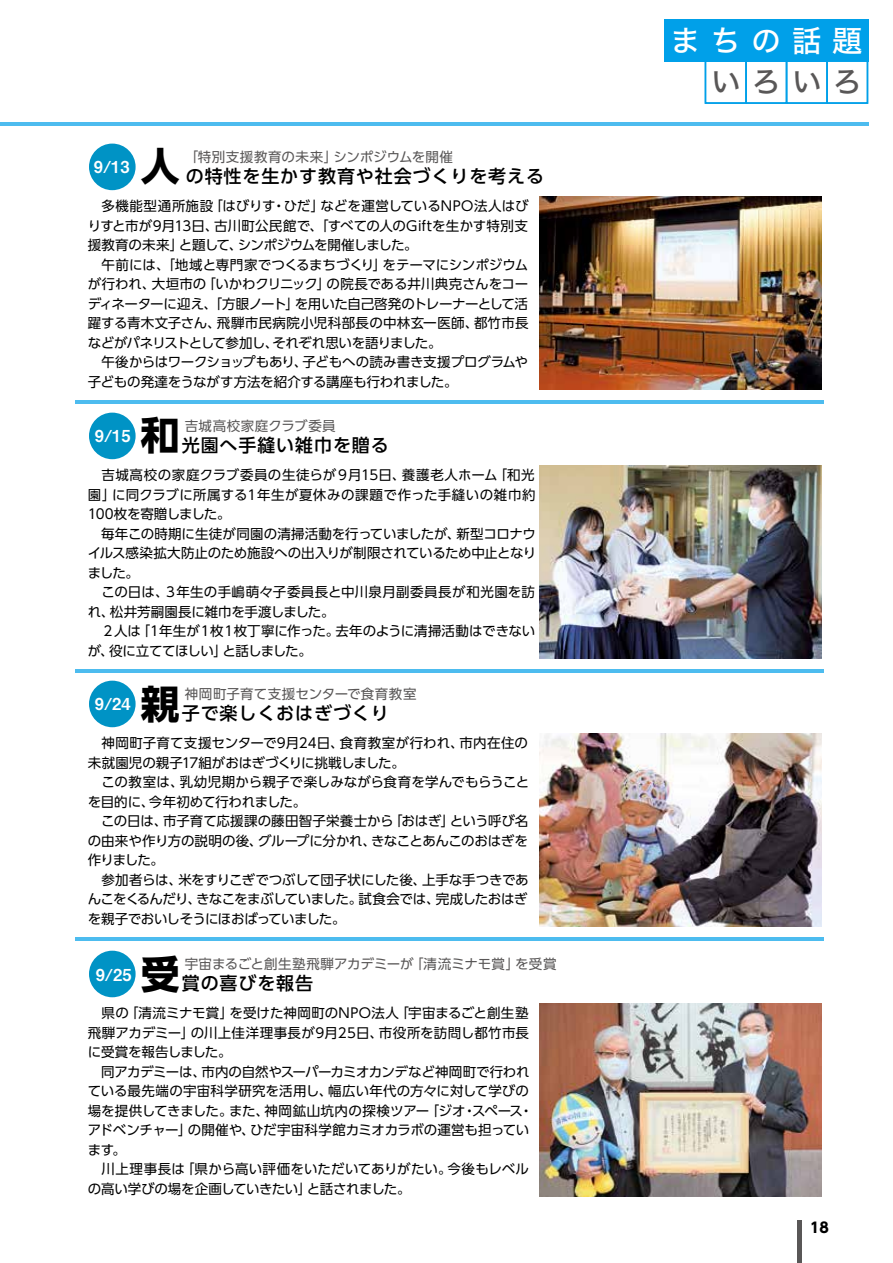
<style>
.page{position:relative;width:893px;height:1263px;background:#fff}
.page>*{position:absolute;margin:0;border:0;box-sizing:border-box;transform-origin:0 0}
.t1{font:700 39px "UD Shin Go Pro";color:#000}
.t2{font:30px "Hira Kaku Std W5";letter-spacing:.35em;color:#fff}
.t3{font:30px "Hira Kaku Std W5";color:#595757}
.t4{font:500 18px "UD Shin Go Pro";letter-spacing:.05em;color:#000}
.t5{font:16.5px "Midashi Go Pro MB31";color:#fff}
.t6{font:700 14.25px "UD Shin Go Pro";color:#000}
.t7{font:13.5px/19.5px "UD Shin Go Pro";letter-spacing:-.01em;color:#000}
.t8{font:13.5px "UD Shin Go Pro";letter-spacing:.015em;color:#595757}
</style>
<div class="page">
<div style="left:826px;top:20px;width:42px;height:42px;background:#00a0e9"></div>
<div style="left:826px;top:60px;width:42px;height:44px;border:2px solid #00a0e9"></div>
<div style="left:786px;top:60px;width:42px;height:44px;border:2px solid #00a0e9"></div>
<div style="left:745px;top:60px;width:42px;height:44px;border:2px solid #00a0e9"></div>
<div style="left:705px;top:60px;width:42px;height:44px;border:2px solid #00a0e9"></div>
<div style="left:786px;top:20px;width:42px;height:42px;background:#00a0e9"></div>
<div style="left:745px;top:20px;width:42px;height:42px;background:#00a0e9"></div>
<div style="left:705px;top:20px;width:42px;height:42px;background:#00a0e9"></div>
<div style="left:664px;top:20px;width:42px;height:42px;background:#00a0e9"></div>
<hr style="left:797px;top:1220px;width:4px;height:43px;background:#595757">
<hr style="left:0;top:123px;width:869px;height:3px;background:#00a0e9">
<hr style="left:76px;top:400px;width:748px;height:3px;background:#00a0e9">
<div style="left:89px;top:144px;width:47px;height:46px;background:#0093c5;border-radius:50%"></div>
<img style="left:539px;top:196px;width:283px;height:193px">
<hr style="left:76px;top:669px;width:748px;height:3px;background:#00a0e9">
<div style="left:89px;top:413px;width:47px;height:46px;background:#0093c5;border-radius:50%"></div>
<img style="left:539px;top:465px;width:283px;height:194px">
<hr style="left:76px;top:937px;width:748px;height:3px;background:#00a0e9">
<div style="left:89px;top:681px;width:47px;height:46px;background:#0093c5;border-radius:50%"></div>
<img style="left:539px;top:733px;width:283px;height:194px">
<div style="left:89px;top:951px;width:47px;height:46px;background:#0093c5;border-radius:50%"></div>
<img style="left:539px;top:1003px;width:283px;height:194px">
<h1 class="t1" style="left:141px;top:135px;width:40px">人</h1>
<p class="t7" style="left:88px;top:196px;width:442px">　多機能型通所施設「はびりす・ひだ」などを運営しているNPO法人はびりすと市が9月13日、古川町公民館で、「すべての人のGiftを生かす特別支援教育の未来」と題して、シンポジウムを開催しました。<br>　午前には、「地域と専門家でつくるまちづくり」をテーマにシンポジウムが行われ、大垣市の「いかわクリニック」の院長である井川典克さんをコーディネーターに迎え、「方眼ノート」を用いた自己啓発のトレーナーとして活躍する青木文子さん、飛騨市民病院小児科部長の中林玄一医師、都竹市長などがパネリストとして参加し、それぞれ思いを語りました。<br>　午後からはワークショップもあり、子どもへの読み書き支援プログラムや子どもの発達をうながす方法を紹介する講座も行われました。</p>
<p class="t8" style="left:185px;top:146px;width:270px">「特別支援教育の未来」シンポジウムを開催</p>
<p class="t5" style="left:94px;top:154px;width:37px">9/13</p>
<h3 class="t4" style="left:186px;top:161px;width:360px">の特性を生かす教育や社会づくりを考える</h3>
<h1 class="t1" style="left:141px;top:404px;width:40px">和</h1>
<p class="t7" style="left:88px;top:465px;width:450px;text-indent:14px">吉城高校の家庭クラブ委員の生徒らが９月15日、養護老人ホーム「和光園」に同クラブに所属する１年生が夏休みの課題で作った手縫いの雑巾約<br>100枚を寄贈しました。<br>　毎年この時期に生徒が同園の清掃活動を行っていましたが、新型コロナウイルス感染拡大防止のため施設への出入りが制限されているため中止となりました。<br>　この日は、３年生の手嶋萌々子委員長と中川泉月副委員長が和光園を訪れ、松井芳嗣園長に雑巾を手渡しました。<br>　２人は「１年生が１枚１枚丁寧に作った。去年のように清掃活動はできないが、役に立ててほしい」と話しました。</p>
<p class="t8" style="left:185px;top:415px;width:153px">吉城高校家庭クラブ委員</p>
<p class="t5" style="left:95px;top:423px;width:37px">9/15</p>
<h3 class="t4" style="left:182px;top:430px;width:209px">光園へ手縫い雑巾を贈る</h3>
<h1 class="t1" style="left:141px;top:672px;width:40px">親</h1>
<p class="t7" style="left:88px;top:733px;width:443px">　神岡町子育て支援センターで9月24日、食育教室が行われ、市内在住の未就園児の親子17組がおはぎづくりに挑戦しました。<br>　この教室は、乳幼児期から親子で楽しみながら食育を学んでもらうことを目的に、今年初めて行われました。<br>　この日は、市子育て応援課の藤田智子栄養士から「おはぎ」という呼び名の由来や作り方の説明の後、グループに分かれ、きなことあんこのおはぎを作りました。<br>　参加者らは、米をすりこぎでつぶして団子状にした後、上手な手つきであんこをくるんだり、きなこをまぶしていました。試食会では、完成したおはぎを親子でおいしそうにほおばっていました。</p>
<p class="t8" style="left:185px;top:683px;width:233px">神岡町子育て支援センターで食育教室</p>
<p class="t5" style="left:95px;top:691px;width:37px">9/24</p>
<h3 class="t4" style="left:182px;top:698px;width:209px">子で楽しくおはぎづくり</h3>
<h1 class="t1" style="left:141px;top:942px;width:40px">受</h1>
<p class="t7" style="left:88px;top:1003px;width:447px">　県の「清流ミナモ賞」を受けた神岡町のNPO法人「宇宙まるごと創生塾飛騨アカデミー」の川上佳洋理事長が9月25日、市役所を訪問し都竹市長に受賞を報告しました。<br>　同アカデミーは、市内の自然やスーパーカミオカンデなど神岡町で行われている最先端の宇宙科学研究を活用し、幅広い年代の方々に対して学びの場を提供してきました。また、神岡鉱山坑内の探検ツアー「ジオ・スペース・アドベンチャー」の開催や、ひだ宇宙科学館カミオカラボの運営も担っています。<br>　川上理事長は「県から高い評価をいただいてありがたい。今後もレベルの高い学びの場を企画していきたい」と話されました。</p>
<p class="t8" style="left:185px;top:953px;width:373px">宇宙まるごと創生塾飛騨アカデミーが「清流ミナモ賞」を受賞</p>
<p class="t5" style="left:96px;top:961px;width:37px">9/25</p>
<h3 class="t4" style="left:182px;top:968px;width:133px">賞の喜びを報告</h3>
<h2 class="t2" style="left:670px;top:18px;width:194px">まちの話題</h2>
<h2 class="t3" style="left:711px;top:59px;width:153px">いろいろ</h2>
<p class="t6" style="left:810px;top:1216px;width:20px">18</p>
</div>
